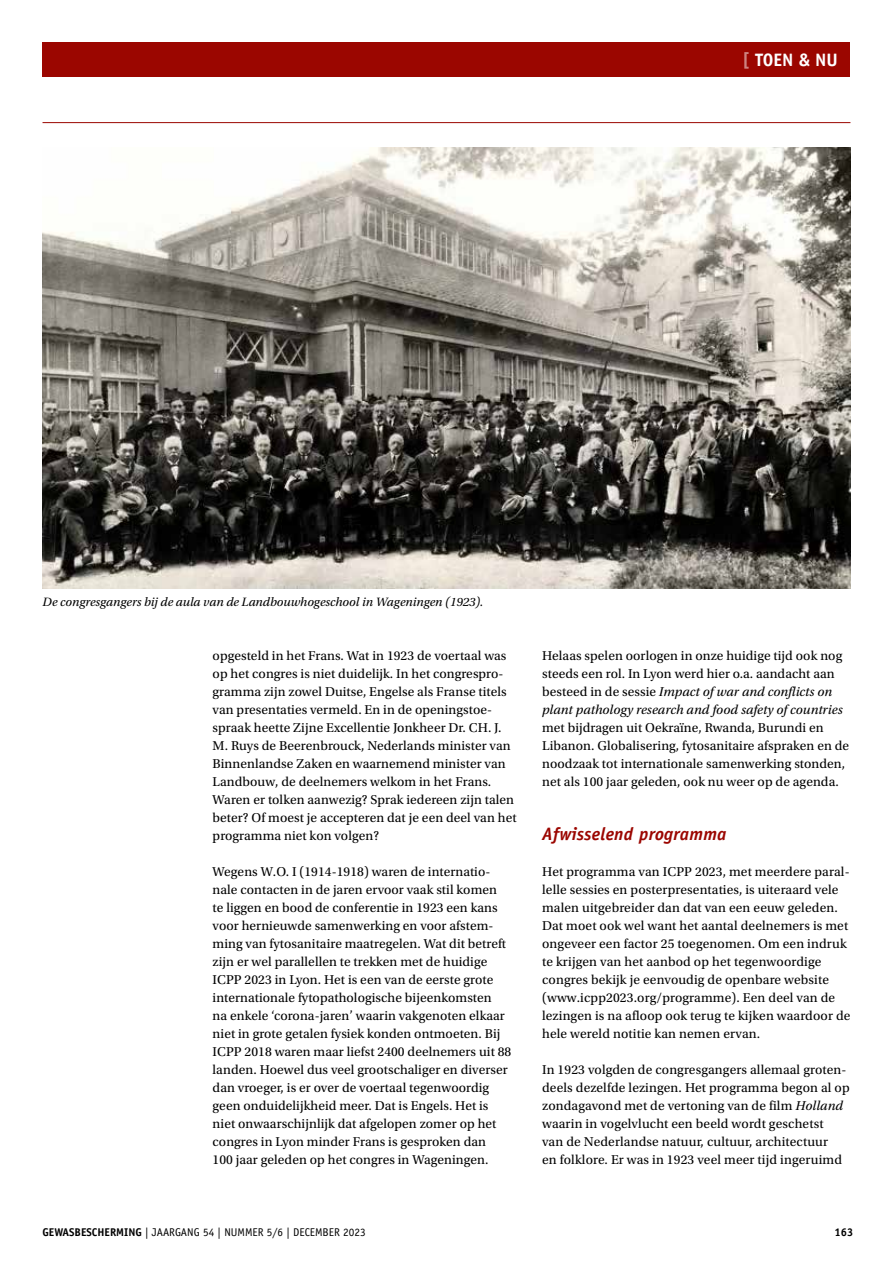
<style>
.page{position:relative;width:893px;height:1263px;background:#fff}
.page>*{position:absolute;margin:0;border:0;box-sizing:border-box;transform-origin:0 0}
.t1{font:italic 700 18px "Officina Sans Std";letter-spacing:.015em;color:#9b0600}
.t2{font:700 18px "Officina Sans Std";color:#fff}
.t3{font:13.5px/18px "Utopia Std";letter-spacing:.005em;color:#000}
.t4{font:italic 12.75px "Utopia Std";color:#000}
.t5{font:11.25px "Officina Sans Std";color:#000}
.t6{font:700 11.25px "Officina Sans Std";color:#000}
.s1{color:#cd8380}
.s2{font-style:italic}
.s3{font-weight:700}
</style>
<div class="page">
<div style="left:43px;top:43px;width:807px;height:34px;background:#9b0600"></div>
<hr style="left:43px;top:122px;width:807px;height:1px;background:#9b0600">
<img style="left:43px;top:147px;width:807px;height:441px">
<h1 class="t2" style="left:742px;top:49px;width:97px"><span class="s1">[</span> TOEN &amp; NU</h1>
<p class="t4" style="left:43px;top:595px;width:442px">De congresgangers bij de aula van de Landbouwhogeschool in Wageningen (1923).</p>
<p class="t3" style="left:213px;top:647px;width:305px">opgesteld in het Frans. Wat in 1923 de voertaal was op het congres is niet duidelijk. In het congrespro&shy;gramma zijn zowel Duitse, Engelse als Franse titels van presentaties vermeld. En in de openingstoe&shy;spraak heette Zijne Excellentie Jonkheer Dr. CH. J.<br>M. Ruys de Beerenbrouck, Nederlands minister van Binnenlandse Zaken en waarnemend minister van Landbouw, de deelnemers welkom in het Frans.<br>Waren er tolken aanwezig? Sprak iedereen zijn talen beter? Of moest je accepteren dat je een deel van het programma niet kon volgen?</p>
<p class="t3" style="left:213px;top:863px;width:300px">Wegens W.O. I (1914-1918) waren de internatio&shy;nale contacten in de jaren ervoor vaak stil komen<br>te liggen en bood de conferentie in 1923 een kans voor hernieuwde samenwerking en voor afstem&shy;ming van fytosanitaire maatregelen. Wat dit betreft zijn er wel parallellen te trekken met de huidige ICPP 2023 in Lyon. Het is een van de eerste grote internationale fytopathologische bijeenkomsten<br>na enkele ‘corona-jaren’ waarin vakgenoten elkaar niet in grote getalen fysiek konden ontmoeten. Bij ICPP 2018 waren maar liefst 2400 deelnemers uit 88 landen. Hoewel dus veel grootschaliger en diverser dan vroeger, is er over de voertaal tegenwoordig geen onduidelijkheid meer. Dat is Engels. Het is niet onwaarschijnlijk dat afgelopen zomer op het congres in Lyon minder Frans is gesproken dan<br>100 jaar geleden op het congres in Wageningen.</p>
<p class="t3" style="left:542px;top:647px;width:302px">Helaas spelen oorlogen in onze huidige tijd ook nog steeds een rol. In Lyon werd hier o.a. aandacht aan besteed in de sessie <span class="s2">Impact of war and conflicts on plant pathology research and food safety of countries</span></p>
<p class="t3" style="left:542px;top:719px;width:309px">met bijdragen uit Oekraïne, Rwanda, Burundi en Libanon. Globalisering, fytosanitaire afspraken en de noodzaak tot internationale samenwerking stonden, net als 100 jaar geleden, ook nu weer op de agenda.</p>
<h1 class="t1" style="left:542px;top:823px;width:186px">Afwisselend programma</h1>
<p class="t3" style="left:542px;top:863px;width:310px">Het programma van ICPP 2023, met meerdere paral&shy;lelle sessies en posterpresentaties, is uiteraard vele malen uitgebreider dan dat van een eeuw geleden.<br>Dat moet ook wel want het aantal deelnemers is met ongeveer een factor 25 toegenomen. Om een indruk te krijgen van het aanbod op het tegenwoordige congres bekijk je eenvoudig de openbare website (www.icpp2023.org/programme). Een deel van de lezingen is na afloop ook terug te kijken waardoor de hele wereld notitie kan nemen ervan.</p>
<p class="t3" style="left:542px;top:1061px;width:309px">In 1923 volgden de congresgangers allemaal groten&shy;deels dezelfde lezingen. Het programma begon al op zondagavond met de vertoning van de film <span class="s2">Holland </span>waarin in vogelvlucht een beeld wordt geschetst<br>van de Nederlandse natuur, cultuur, architectuur<br>en folklore. Er was in 1923 veel meer tijd ingeruimd</p>
<p class="t5" style="left:43px;top:1226px;width:325px"><span class="s3">GEWASBESCHERMING</span> | JAARGANG 54 | NUMMER 5/6 | DECEMBER 2023</p>
<p class="t6" style="left:834px;top:1225px;width:20px">163</p>
</div>
